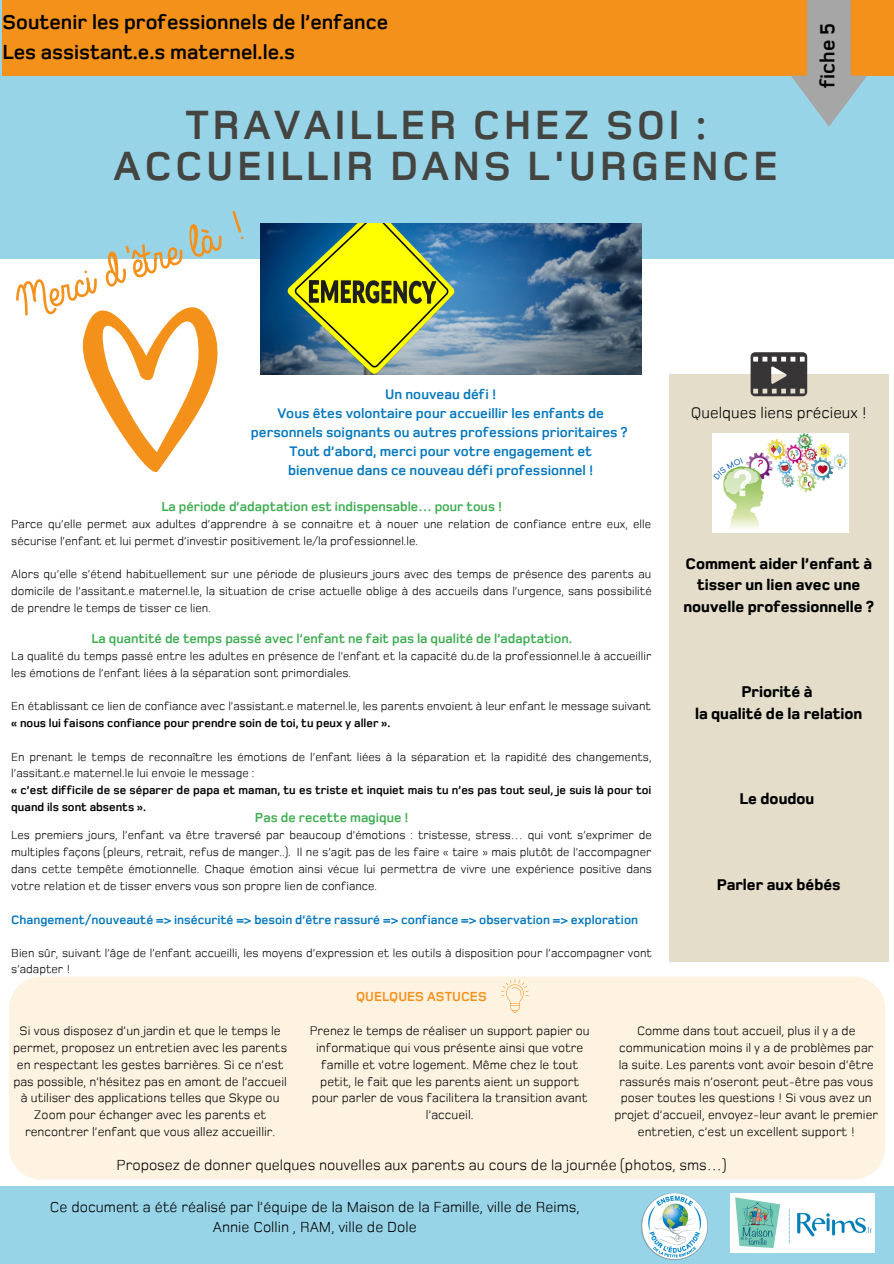
<style>
.page{position:relative;width:894px;height:1264px;background:#fff}
.page>*{position:absolute;margin:0;border:0;box-sizing:border-box;transform-origin:0 0}
.t1{font:48px "Always In My Heart";color:#f3911b}
.t2{font:700 42px/40.5px "Foundry Monoline";letter-spacing:.08em;color:#444440;text-align:center}
.t3{font:700 21px/29.2px "Foundry Monoline";color:#000}
.t4{font:800 16.05px/21.5px "Foundry Monoline";color:#000;text-align:center}
.t5{font:16.05px "Foundry Monoline";color:#000}
.t6{font:15px/20.2px "Foundry Monoline";color:#000;text-align:center}
.t7{font:700 14.25px/19px "Foundry Monoline";color:#0578be;text-align:center}
.t8{font:700 13.5px "Foundry Monoline";color:#40ad52}
.t9{font:700 13.5px "Foundry Monoline";color:#f3911b}
.t10{font:12.75px/17px "Foundry Monoline";color:#000;text-align:center}
.t11{font:700 12.75px "Foundry Monoline";color:#0578be}
.t12{font:12px/16.8px "Foundry Monoline";color:#000}
.t13{font:700 12px/16.8px "Foundry Monoline";color:#000}
</style>
<div class="page">
<div style="left:0;top:0;width:893px;height:259px;background:#98d4e8"></div>
<img style="left:260px;top:223px;width:381px;height:151px">
<div style="left:0;top:1186px;width:893px;height:77px;background:#98d4e8"></div>
<div style="left:3px;top:0;width:890px;height:75px;background:#f3911b"></div>
<img style="left:641px;top:1193px;width:66px;height:66px">
<svg style="left:790px;top:0;width:77px;height:127px"></svg>
<img style="left:730px;top:1193px;width:143px;height:59px">
<div style="left:669px;top:374px;width:219px;height:587px;background:#e3ddca"></div>
<svg style="left:750px;top:352px;width:57px;height:44px;background:#5b5857"></svg>
<img style="left:712px;top:434px;width:136px;height:99px">
<svg style="left:82px;top:307px;width:136px;height:166px"></svg>
<div style="left:9px;top:976px;width:876px;height:203px;background:#fef2e1;border-radius:32px"></div>
<svg style="left:501px;top:979px;width:27px;height:34px"></svg>
<h3 class="t3" style="left:3px;top:9px;width:387px">Soutenir les professionnels de l’enfance<br>Les assistant.e.s maternel.le.s</h3>
<h3 class="t3" style="left:813px;top:88px;width:67px;rotate:-90deg">fiche 5</h3>
<h2 class="t2" style="left:113px;top:107px;width:666px">TRAVAILLER CHEZ SOI :<br>ACCUEILLIR DANS L'URGENCE</h2>
<h1 class="t1" style="left:3px;top:282px;width:232px;rotate:-19deg">Merci d'être là !</h1>
<p class="t7" style="left:251px;top:385px;width:378px">Un nouveau défi !<br>Vous êtes volontaire pour accueillir les enfants de personnels soignants ou autres professions prioritaires ?<br>Tout d’abord, merci pour votre engagement et<br>bienvenue dans ce nouveau défi professionnel !</p>
<p class="t8" style="left:161px;top:500px;width:342px">La période d’adaptation est indispensable… pour tous !</p>
<p class="t12" style="left:11px;top:516px;width:641px">Parce qu’elle permet aux adultes d’apprendre à se connaitre et à nouer une relation de confiance entre eux, elle sécurise l’enfant et lui permet d’investir positivement le/la professionnel.le.</p>
<p class="t12" style="left:11px;top:566px;width:642px;text-align:justify">Alors qu’elle s’étend habituellement sur une période de plusieurs jours avec des temps de présence des parents au domicile de l’assitant.e maternel.le, la situation de crise actuelle oblige à des accueils dans l’urgence, sans possibilité de prendre le temps de tisser ce lien.</p>
<p class="t8" style="left:91px;top:632px;width:482px">La quantité de temps passé avec l’enfant ne fait pas la qualité de l’adaptation.</p>
<p class="t12" style="left:11px;top:648px;width:641px">La qualité du temps passé entre les adultes en présence de l’enfant et la capacité du.de la professionnel.le à accueillir les émotions de l’enfant liées à la séparation sont primordiales.</p>
<p class="t12" style="left:11px;top:698px;width:641px">En établissant ce lien de confiance avec l’assistant.e maternel.le, les parents envoient à leur enfant le message suivant</p>
<p class="t13" style="left:11px;top:715px;width:380px">« nous lui faisons confiance pour prendre soin de toi, tu peux y aller ».</p>
<p class="t12" style="left:11px;top:748px;width:641px">En prenant le temps de reconnaître les émotions de l’enfant liées à la séparation et la rapidité des changements, l’assitant.e maternel.le lui envoie le message :</p>
<p class="t13" style="left:11px;top:782px;width:641px">« c’est difficile de se séparer de papa et maman, tu es triste et inquiet mais tu n’es pas tout seul, je suis là pour toi quand ils sont absents ».</p>
<p class="t8" style="left:255px;top:811px;width:155px">Pas de recette magique !</p>
<p class="t12" style="left:11px;top:827px;width:642px;text-align:justify">Les premiers jours, l’enfant va être traversé par beaucoup d’émotions : tristesse, stress… qui vont s’exprimer de multiples façons (pleurs, retrait, refus de manger..). Il ne s’agit pas de les faire « taire » mais plutôt de l’accompagner dans cette tempête émotionnelle. Chaque émotion ainsi vécue lui permettra de vivre une expérience positive dans votre relation et de tisser envers vous son propre lien de confiance.</p>
<p class="t11" style="left:11px;top:914px;width:628px">Changement/nouveauté =&gt; insécurité =&gt; besoin d’être rassuré =&gt; confiance =&gt; observation =&gt; exploration</p>
<p class="t12" style="left:11px;top:944px;width:642px">Bien sûr, suivant l’âge de l’enfant accueilli, les moyens d’expression et les outils à disposition pour l’accompagner vont s’adapter !</p>
<p class="t9" style="left:356px;top:990px;width:132px">QUELQUES ASTUCES</p>
<h3 class="t5" style="left:690px;top:405px;width:177px">Quelques liens précieux !</h3>
<h3 class="t4" style="left:683px;top:553px;width:192px">Comment aider l’enfant à tisser un lien avec une nouvelle professionnelle ?</h3>
<h3 class="t4" style="left:694px;top:681px;width:169px">Priorité à<br>la qualité de la relation</h3>
<h3 class="t4" style="left:739px;top:788px;width:76px">Le doudou</h3>
<h3 class="t4" style="left:716px;top:874px;width:125px">Parler aux bébés</h3>
<p class="t10" style="left:13px;top:1022px;width:275px">Si vous disposez d’un jardin et que le temps le permet, proposez un entretien avec les parents en respectant les gestes barrières. Si ce n’est pas possible, n’hésitez pas en amont de l’accueil à utiliser des applications telles que Skype ou Zoom pour échanger avec les parents et rencontrer l’enfant que vous allez accueillir.</p>
<p class="t10" style="left:614px;top:1022px;width:265px">Comme dans tout accueil, plus il y a de communication moins il y a de problèmes par la suite. Les parents vont avoir besoin d‘être rassurés mais n’oseront peut-être pas vous poser toutes les questions ! Si vous avez un projet d’accueil, envoyez-leur avant le premier entretien, c’est un excellent support !</p>
<p class="t10" style="left:310px;top:1022px;width:281px">Prenez le temps de réaliser un support papier ou informatique qui vous présente ainsi que votre famille et votre logement. Même chez le tout petit, le fait que les parents aient un support pour parler de vous facilitera la transition avant l’accueil.</p>
<p class="t6" style="left:116px;top:1155px;width:611px">Proposez de donner quelques nouvelles aux parents au cours de la journée (photos, sms…)</p>
<p class="t6" style="left:50px;top:1197px;width:531px">Ce document a été réalisé par l’équipe de la Maison de la Famille, ville de Reims,<br>Annie Collin , RAM, ville de Dole</p>
</div>
